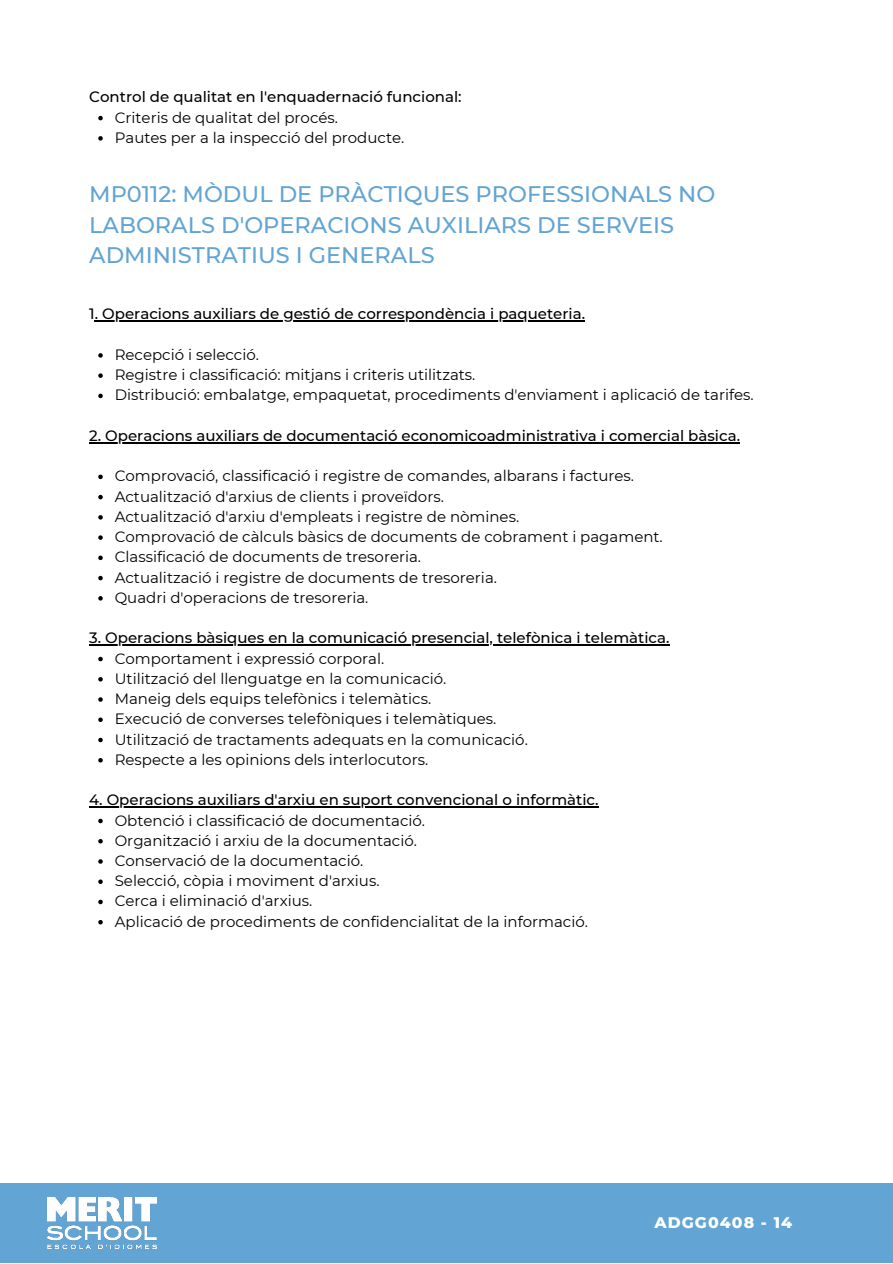
<style>
.page{position:relative;width:893px;height:1264px;background:#fff}
.page>*{position:absolute;margin:0;border:0;box-sizing:border-box;transform-origin:0 0}
.t1{font:500 22.5px/30.3px "Montserrat";color:#62a4d3}
.t2{font:800 15.75px "Montserrat";letter-spacing:-.36em;color:#fff}
.t3{font:15px/20.2px "Montserrat";color:#000}
.t4{font:500 15px "Montserrat";color:#000}
</style>
<div class="page">
<svg style="left:98px;top:116px;width:5px;height:4px"></svg>
<svg style="left:98px;top:136px;width:5px;height:5px"></svg>
<svg style="left:98px;top:353px;width:5px;height:4px"></svg>
<svg style="left:98px;top:373px;width:5px;height:5px"></svg>
<svg style="left:98px;top:393px;width:5px;height:5px"></svg>
<svg style="left:98px;top:474px;width:5px;height:5px"></svg>
<svg style="left:98px;top:495px;width:5px;height:4px"></svg>
<svg style="left:98px;top:515px;width:5px;height:4px"></svg>
<svg style="left:98px;top:535px;width:5px;height:5px"></svg>
<svg style="left:98px;top:555px;width:5px;height:5px"></svg>
<svg style="left:98px;top:576px;width:5px;height:4px"></svg>
<svg style="left:98px;top:596px;width:5px;height:4px"></svg>
<svg style="left:98px;top:656px;width:5px;height:5px"></svg>
<svg style="left:98px;top:677px;width:5px;height:4px"></svg>
<svg style="left:98px;top:697px;width:5px;height:4px"></svg>
<svg style="left:98px;top:717px;width:5px;height:5px"></svg>
<svg style="left:98px;top:737px;width:5px;height:5px"></svg>
<svg style="left:98px;top:758px;width:5px;height:4px"></svg>
<svg style="left:98px;top:818px;width:5px;height:5px"></svg>
<svg style="left:98px;top:839px;width:5px;height:4px"></svg>
<svg style="left:98px;top:859px;width:5px;height:4px"></svg>
<svg style="left:98px;top:879px;width:5px;height:5px"></svg>
<svg style="left:98px;top:899px;width:5px;height:5px"></svg>
<svg style="left:98px;top:920px;width:5px;height:4px"></svg>
<hr style="left:95px;top:320px;width:490px;height:2px;background:#000">
<hr style="left:89px;top:442px;width:651px;height:1px;background:#000">
<hr style="left:89px;top:644px;width:580px;height:1px;background:#000">
<hr style="left:89px;top:806px;width:509px;height:1px;background:#000">
<div style="left:0;top:1183px;width:892px;height:79px;background:#62a4d3"></div>
<img style="left:47px;top:1197px;width:109px;height:50px">
<p class="t4" style="left:89px;top:88px;width:374px">Control de qualitat en l'enquadernació funcional:</p>
<p class="t3" style="left:115px;top:107px;width:291px">Criteris de qualitat del procés.<br>Pautes per a la inspecció del producte.</p>
<h1 class="t1" style="left:89px;top:179px;width:627px">MP0112: MÒDUL DE PRÀCTIQUES PROFESSIONALS NO<br>LABORALS D'OPERACIONS AUXILIARS DE SERVEIS<br>ADMINISTRATIUS I GENERALS</h1>
<p class="t4" style="left:89px;top:305px;width:497px">1. Operacions auxiliars de gestió de correspondència i paqueteria.</p>
<p class="t3" style="left:115px;top:344px;width:640px">Recepció i selecció.<br>Registre i classificació: mitjans i criteris utilitzats.<br>Distribució: embalatge, empaquetat, procediments d'enviament i aplicació de tarifes.</p>
<p class="t4" style="left:89px;top:426px;width:652px">2. Operacions auxiliars de documentació economicoadministrativa i comercial bàsica.</p>
<p class="t3" style="left:115px;top:466px;width:549px">Comprovació, classificació i registre de comandes, albarans i factures.<br>Actualització d'arxius de clients i proveïdors.<br>Actualització d'arxiu d'empleats i registre de nòmines.<br>Comprovació de càlculs bàsics de documents de cobrament i pagament.<br>Classificació de documents de tresoreria.<br>Actualització i registre de documents de tresoreria.<br>Quadri d'operacions de tresoreria.</p>
<p class="t4" style="left:89px;top:628px;width:581px">3. Operacions bàsiques en la comunicació presencial, telefònica i telemàtica.</p>
<p class="t3" style="left:115px;top:648px;width:414px">Comportament i expressió corporal.<br>Utilització del llenguatge en la comunicació.<br>Maneig dels equips telefònics i telemàtics.<br>Execució de converses telefòniques i telemàtiques.<br>Utilització de tractaments adequats en la comunicació.<br>Respecte a les opinions dels interlocutors.</p>
<p class="t4" style="left:89px;top:790px;width:510px">4. Operacions auxiliars d'arxiu en suport convencional o informàtic.</p>
<p class="t3" style="left:115px;top:810px;width:474px">Obtenció i classificació de documentació.<br>Organització i arxiu de la documentació.<br>Conservació de la documentació.<br>Selecció, còpia i moviment d'arxius.<br>Cerca i eliminació d'arxius.<br>Aplicació de procediments de confidencialitat de la informació.</p>
<p class="t2" style="left:654px;top:1212px;width:151px">A Dn gGlGè 0s 4B028. B- -1 40 1</p>
</div>
